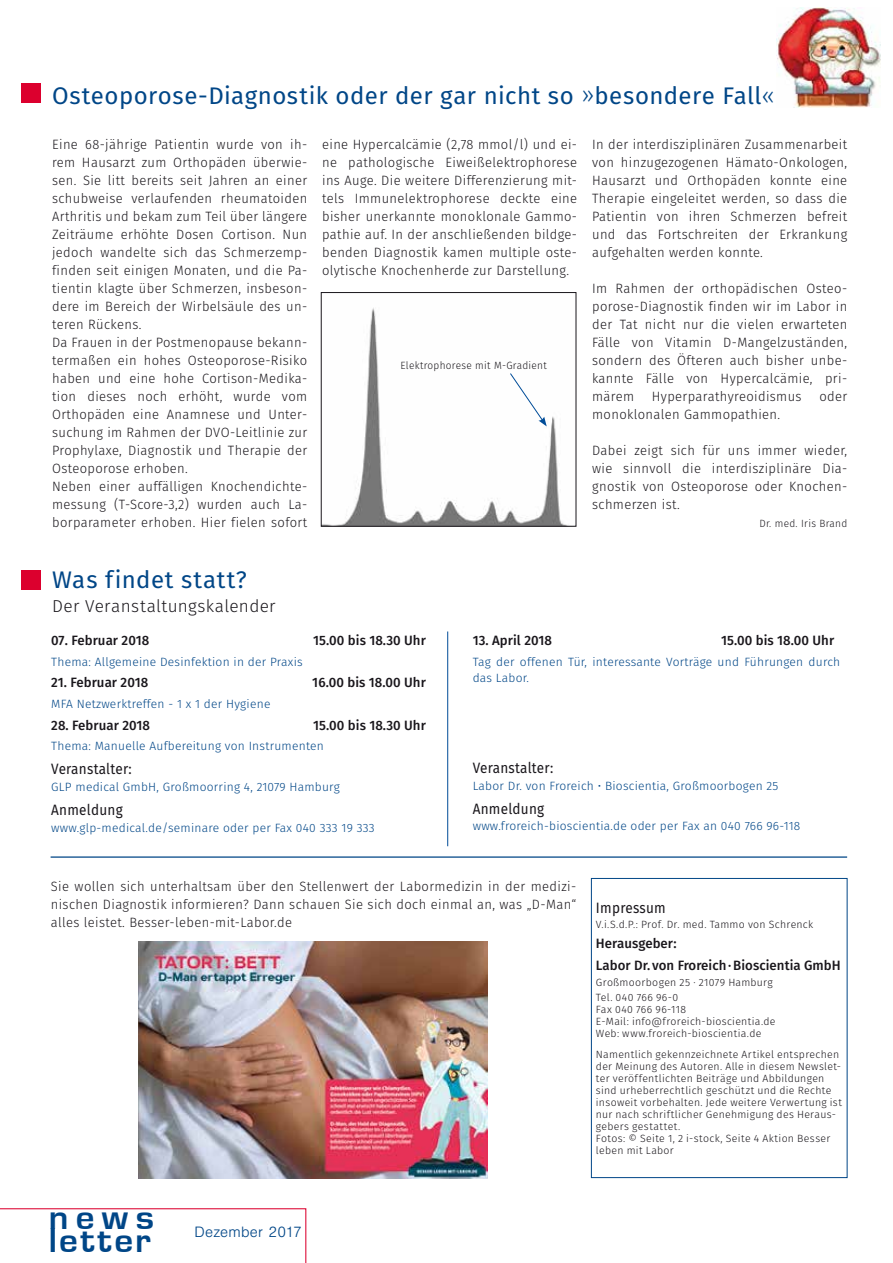
<style>
.page{position:relative;width:893px;height:1263px;background:#fff}
.page>*{position:absolute;margin:0;border:0;box-sizing:border-box;transform-origin:0 0}
.t1{font:700 35.25px "Eurostile";letter-spacing:.075em;color:#004687;scale:1.05 1}
.t2{font:24px "Fira Sans";letter-spacing:.02em;color:#004687}
.t3{font:300 17.25px "Fira Sans";letter-spacing:.02em;color:#1a171c}
.t4{font:15px "Fira Sans";letter-spacing:.02em;color:#1a171c;scale:.9 1}
.t5{font:300 14.25px "Nimbus San L";letter-spacing:.015em;color:#004687}
.t6{font:300 13.5px/18px "Fira Sans";letter-spacing:.03em;color:#1a171c;text-align:justify;scale:.96 1}
.t7{font:500 13.5px/22.2px "Fira Sans";letter-spacing:.005em;color:#1a171c}
.t8{font:300 12px/16.5px "Fira Sans";letter-spacing:.02em;color:#004687}
.t9{font:300 10.5px/12px "Fira Sans";letter-spacing:.03em;color:#1a171c}
.t10{font:300 10.5px "Fira Sans";letter-spacing:.03em;color:#1a171c;scale:.96 1}
.s1{font-weight:300}
</style>
<div class="page">
<img style="left:777px;top:7px;width:103px;height:101px">
<div style="left:591px;top:878px;width:256px;height:300px;border:1px solid #004687"></div>
<hr style="left:51px;top:856px;width:796px;height:2px;background:#004687">
<div style="left:21px;top:570px;width:20px;height:19px;background:#dc002e"></div>
<svg style="left:0;top:1208px;width:306px;height:55px"></svg>
<hr style="left:447px;top:631px;width:1px;height:215px;background:#004c98">
<img style="left:343px;top:308px;width:221px;height:216px">
<div style="left:321px;top:292px;width:255px;height:234px;border:1px solid #1a171c"></div>
<div style="left:21px;top:84px;width:19px;height:19px;background:#dc002e"></div>
<svg style="left:509px;top:372px;width:38px;height:54px"></svg>
<img style="left:139px;top:942px;width:348px;height:236px">
<h2 class="t2" style="left:52px;top:78px;width:724px">Osteoporose-Diagnostik oder der gar nicht so <span class="s1">»</span>besondere Fall<span class="s1">«</span></h2>
<p class="t6" style="left:52px;top:135px;width:267px;text-align:left">Eine 68-jährige Patientin wurde von ih&shy;rem Hausarzt zum Orthopäden überwie&shy;sen. Sie litt bereits seit Jahren an einer schubweise verlaufenden rheumatoiden Arthritis und bekam zum Teil über längere Zeiträume erhöhte Dosen Cortison. Nun jedoch wandelte sich das Schmerzemp&shy;finden seit einigen Monaten, und die Pa&shy;tientin klagte über Schmerzen, insbeson&shy;dere im Bereich der Wirbelsäule des un&shy;teren Rückens.<br>Da Frauen in der Postmenopause bekann&shy;termaßen ein hohes Osteoporose-Risiko haben und eine hohe Cortison-Medika&shy;tion dieses noch erhöht, wurde vom Orthopäden eine Anamnese und Unter&shy;suchung im Rahmen der DVO-Leitlinie zur Prophylaxe, Diagnostik und Therapie der Osteoporose erhoben.<br>Neben einer auffälligen Knochendichte&shy;messung (T-Score-3,2) wurden auch La&shy;borparameter erhoben. Hier fielen sofort</p>
<p class="t6" style="left:322px;top:135px;width:267px">eine Hypercalcämie (2,78 mmol/l) und ei&shy;ne pathologische Eiweißelektrophorese ins Auge. Die weitere Differenzierung mit&shy;tels Immunelektrophorese deckte eine bisher unerkannte monoklonale Gammo&shy;pathie auf. In der anschließenden bildge&shy;benden Diagnostik kamen multiple oste&shy;olytische Knochenherde zur Darstellung.</p>
<p class="t6" style="left:592px;top:135px;width:267px">In der interdisziplinären Zusammenarbeit von hinzugezogenen Hämato-Onkologen, Hausarzt und Orthopäden konnte eine Therapie eingeleitet werden, so dass die Patientin von ihren Schmerzen befreit und das Fortschreiten der Erkrankung aufgehalten werden konnte.</p>
<p class="t6" style="left:592px;top:279px;width:267px;text-align:left">Im Rahmen der orthopädischen Osteo&shy;porose-Diagnostik finden wir im Labor in der Tat nicht nur die vielen erwarteten Fälle von Vitamin D-Mangelzuständen, sondern des Öfteren auch bisher unbe&shy;kannte Fälle von Hypercalcämie, pri&shy;märem</p>
<p class="t10" style="left:401px;top:357px;width:154px">Elektrophorese mit M-Gradient</p>
<p class="t6" style="left:652px;top:387px;width:158px">Hyperparathyreoidismus</p>
<p class="t6" style="left:819px;top:387px;width:31px">oder</p>
<p class="t6" style="left:592px;top:405px;width:197px">monoklonalen Gammopathien.</p>
<p class="t6" style="left:592px;top:441px;width:267px">Dabei zeigt sich für uns immer wieder, wie sinnvoll die interdisziplinäre Dia&shy;gnostik von Osteoporose oder Knochen&shy;schmerzen ist.</p>
<p class="t10" style="left:759px;top:516px;width:93px">Dr. med. Iris Brand</p>
<h2 class="t2" style="left:52px;top:561px;width:196px">Was findet statt?</h2>
<p class="t3" style="left:52px;top:594px;width:225px">Der Veranstaltungskalender</p>
<p class="t7" style="left:51px;top:629px;width:100px">07. Februar 2018</p>
<p class="t7" style="left:313px;top:629px;width:114px">15.00 bis 18.30 Uhr</p>
<p class="t8" style="left:51px;top:653px;width:253px">Thema: Allgemeine Desinfektion in der Praxis</p>
<p class="t7" style="left:51px;top:671px;width:99px">21. Februar 2018</p>
<p class="t7" style="left:312px;top:671px;width:115px">16.00 bis 18.00 Uhr</p>
<p class="t8" style="left:51px;top:696px;width:221px">MFA Netzwerktreffen - 1 x 1 der Hygiene</p>
<p class="t7" style="left:51px;top:713px;width:100px">28. Februar 2018</p>
<p class="t7" style="left:313px;top:713px;width:114px">15.00 bis 18.30 Uhr</p>
<p class="t8" style="left:51px;top:738px;width:274px">Thema: Manuelle Aufbereitung von Instrumenten</p>
<p class="t4" style="left:51px;top:758px;width:91px">Veranstalter:</p>
<p class="t8" style="left:51px;top:778px;width:290px">GLP medical GmbH, Großmoorring 4, 21079 Hamburg</p>
<p class="t4" style="left:51px;top:798px;width:81px">Anmeldung</p>
<p class="t8" style="left:51px;top:819px;width:325px">www.glp-medical.de/seminare oder per Fax 040 333 19 333</p>
<p class="t7" style="left:473px;top:629px;width:81px">13. April 2018</p>
<p class="t7" style="left:721px;top:629px;width:115px">15.00 bis 18.00 Uhr</p>
<p class="t8" style="left:473px;top:653px;width:369px">Tag der offenen Tür, interessante Vorträge und Führungen durch das Labor.</p>
<p class="t4" style="left:473px;top:756px;width:91px">Veranstalter:</p>
<p class="t8" style="left:473px;top:777px;width:307px">Labor Dr. von Froreich • Bioscientia, Großmoorbogen 25</p>
<p class="t4" style="left:473px;top:797px;width:81px">Anmeldung</p>
<p class="t8" style="left:473px;top:818px;width:329px">www.froreich-bioscientia.de oder per Fax an 040 766 96-118</p>
<p class="t6" style="left:51px;top:877px;width:549px">Sie wollen sich unterhaltsam über den Stellenwert der Labormedizin in der medizi&shy;nischen Diagnostik informieren? Dann schauen Sie sich doch einmal an, was „D-Man“ alles leistet. Besser-leben-mit-Labor.de</p>
<p class="t4" style="left:596px;top:897px;width:79px">Impressum</p>
<p class="t9" style="left:596px;top:918px;width:219px">V.i.S.d.P.: Prof. Dr. med. Tammo von Schrenck</p>
<p class="t7" style="left:596px;top:931px;width:246px">Herausgeber:<br>Labor Dr. von Froreich·Bioscientia GmbH</p>
<p class="t9" style="left:596px;top:976px;width:178px;line-height:14.1px">Großmoorbogen 25 · 21079 Hamburg<br>Tel. 040 766 96-0</p>
<p class="t9" style="left:596px;top:1003px;width:181px">Fax 040 766 96-118<br>E-Mail: info@froreich-bioscientia.de<br>Web: www.froreich-bioscientia.de</p>
<p class="t9" style="left:596px;top:1048px;width:248px">Namentlich gekennzeichnete Artikel entsprechen der Meinung des Autoren. Alle in diesem Newslet&shy;ter veröffentlichten Beiträge und Abbildungen sind urheberrechtlich geschützt und die Rechte insoweit vorbehalten. Jede weitere Verwertung ist nur nach schriftlicher Genehmigung des Heraus&shy;gebers gestattet.<br>Fotos: © Seite 1, 2 i-stock, Seite 4 Aktion Besser leben mit Labor</p>
<h1 class="t1" style="left:49px;top:1198px;width:102px">news</h1>
<h1 class="t1" style="left:49px;top:1221px;width:98px">letter</h1>
<p class="t5" style="left:195px;top:1223px;width:109px">Dezember 2017</p>
</div>
